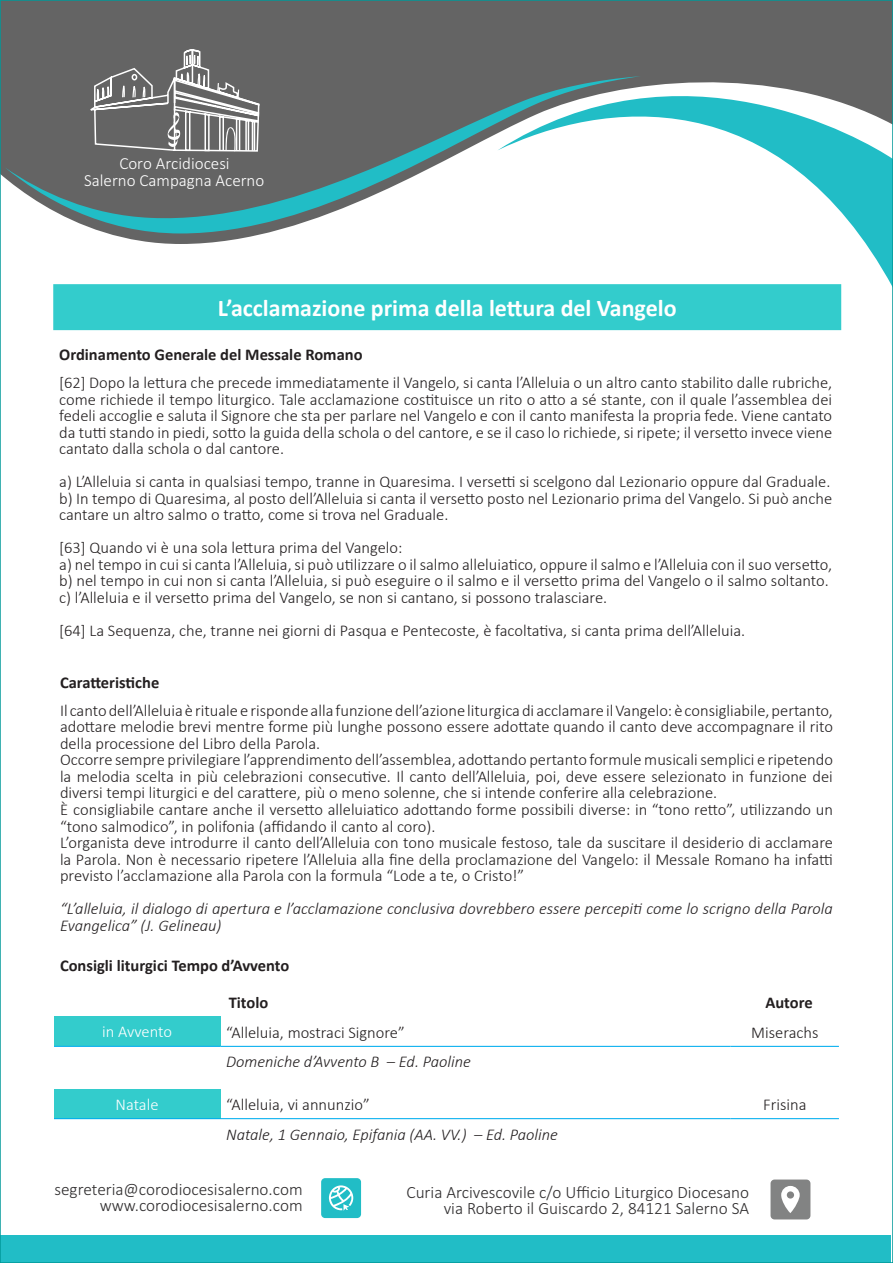
<style>
.page{position:relative;width:893px;height:1263px;background:#fff}
.page>*{position:absolute;margin:0;border:0;box-sizing:border-box;transform-origin:0 0}
.t1{font:700 24px "Calibri";color:#fff}
.t2{font:300 17.25px/16.2px "Calibri";color:#312f30;text-align:right}
.t3{font:300 16.95px/17px "Calibri";color:#fff;text-align:center}
.t4{font:300 16.5px/16.5px "Calibri";color:#231f20;text-align:justify}
.t5{font:italic 300 16.5px/16.5px "Calibri";color:#231f20}
.t6{font:700 16.5px "Calibri";color:#231f20}
.t7{font:300 16.5px "Calibri";letter-spacing:-.005em;color:#fff}
</style>
<div class="page">
<svg style="left:3px;top:3px;width:887px;height:241px;background:#717171"></svg>
<svg style="left:497px;top:34px;width:393px;height:254px"></svg>
<div style="left:770px;top:1179px;width:40px;height:40px;background:#828383;border-radius:4px"></div>
<svg style="left:781px;top:1186px;width:19px;height:27px"></svg>
<div style="left:321px;top:1178px;width:40px;height:40px;background:#21bdc6;border-radius:4px"></div>
<svg style="left:329px;top:1185px;width:24px;height:26px"></svg>
<div style="left:0;top:1235px;width:891px;height:28px;background:#21bdc6"></div>
<svg style="left:5px;top:76px;width:636px;height:157px;fill:#646464"></svg>
<svg style="left:87px;top:48px;width:173px;height:104px;background:#808080"></svg>
<div style="left:54px;top:285px;width:786px;height:44px;background:#3cc"></div>
<div style="left:53px;top:284px;width:788px;height:46px;border:2px solid #3cc"></div>
<div style="left:54px;top:1016px;width:166px;height:30px;background:#3cc"></div>
<div style="left:54px;top:1089px;width:166px;height:30px;background:#3cc"></div>
<hr style="left:54px;top:1046px;width:166px;height:1px;background:#00aeef">
<hr style="left:220px;top:1046px;width:511px;height:1px;background:#00aeef">
<hr style="left:731px;top:1046px;width:108px;height:1px;background:#00aeef">
<hr style="left:54px;top:1118px;width:166px;height:1px;background:#00aeef">
<hr style="left:220px;top:1118px;width:511px;height:1px;background:#00aeef">
<hr style="left:731px;top:1118px;width:108px;height:1px;background:#00aeef">
<p class="t3" style="left:84px;top:155px;width:182px">Coro Arcidiocesi<br>Salerno Campagna Acerno</p>
<p class="t1" style="left:218px;top:291px;width:460px">L’acclamazione prima della lettura del Vangelo</p>
<p class="t6" style="left:59px;top:343px;width:305px">Ordinamento Generale del Messale Romano</p>
<p class="t4" style="left:59px;top:374px;width:774px">[62] Dopo la lettura che precede immediatamente il Vangelo, si canta l’Alleluia o un altro canto stabilito dalle rubriche, come richiede il tempo liturgico. Tale acclamazione costituisce un rito o atto a sé stante, con il quale l’assemblea dei fedeli accoglie e saluta il Signore che sta per parlare nel Vangelo e con il canto manifesta la propria fede. Viene cantato da tutti stando in piedi, sotto la guida della schola o del cantore, e se il caso lo richiede, si ripete; il versetto invece viene cantato dalla schola o dal cantore.</p>
<p class="t4" style="left:59px;top:473px;width:773px">a) L’Alleluia si canta in qualsiasi tempo, tranne in Quaresima. I versetti si scelgono dal Lezionario oppure dal Graduale.</p>
<p class="t4" style="left:59px;top:490px;width:774px">b) In tempo di Quaresima, al posto dell’Alleluia si canta il versetto posto nel Lezionario prima del Vangelo. Si può anche cantare un altro salmo o tratto, come si trova nel Graduale.</p>
<p class="t4" style="left:59px;top:539px;width:345px">[63] Quando vi è una sola lettura prima del Vangelo:</p>
<p class="t4" style="left:59px;top:556px;width:774px">a) nel tempo in cui si canta l’Alleluia, si può utilizzare o il salmo alleluiatico, oppure il salmo e l’Alleluia con il suo versetto,</p>
<p class="t4" style="left:59px;top:572px;width:771px">b) nel tempo in cui non si canta l’Alleluia, si può eseguire o il salmo e il versetto prima del Vangelo o il salmo soltanto.</p>
<p class="t4" style="left:59px;top:589px;width:549px">c) l’Alleluia e il versetto prima del Vangelo, se non si cantano, si possono tralasciare.</p>
<p class="t4" style="left:59px;top:622px;width:687px">[64] La Sequenza, che, tranne nei giorni di Pasqua e Pentecoste, è facoltativa, si canta prima dell’Alleluia.</p>
<p class="t6" style="left:60px;top:671px;width:101px">Caratteristiche</p>
<p class="t4" style="left:60px;top:702px;width:774px">Il canto dell’Alleluia è rituale e risponde alla funzione dell’azione liturgica di acclamare il Vangelo: è consigliabile, pertanto, adottare melodie brevi mentre forme più lunghe possono essere adottate quando il canto deve accompagnare il rito della processione del Libro della Parola.</p>
<p class="t4" style="left:60px;top:752px;width:774px">Occorre sempre privilegiare l’apprendimento dell’assemblea, adottando pertanto formule musicali semplici e ripetendo la melodia scelta in più celebrazioni consecutive. Il canto dell’Alleluia, poi, deve essere selezionato in funzione dei diversi tempi liturgici e del carattere, più o meno solenne, che si intende conferire alla celebrazione.</p>
<p class="t4" style="left:60px;top:801px;width:774px">È consigliabile cantare anche il versetto alleluiatico adottando forme possibili diverse: in “tono retto”, utilizzando un “tono salmodico”, in polifonia (affidando il canto al coro).</p>
<p class="t4" style="left:60px;top:834px;width:774px">L’organista deve introdurre il canto dell’Alleluia con tono musicale festoso, tale da suscitare il desiderio di acclamare la Parola. Non è necessario ripetere l’Alleluia alla fine della proclamazione del Vangelo: il Messale Romano ha infatti previsto l’acclamazione alla Parola con la formula “Lode a te, o Cristo!”</p>
<p class="t5" style="left:60px;top:900px;width:774px">“L’alleluia, il dialogo di apertura e l’acclamazione conclusiva dovrebbero essere percepiti come lo scrigno della Parola<br>Evangelica” (J. Gelineau)</p>
<p class="t6" style="left:60px;top:954px;width:231px">Consigli liturgici Tempo d’Avvento</p>
<p class="t6" style="left:229px;top:991px;width:41px">Titolo</p>
<p class="t6" style="left:765px;top:991px;width:49px">Autore</p>
<p class="t7" style="left:102px;top:1022px;width:71px">in Avvento</p>
<p class="t4" style="left:226px;top:1024px;width:180px">“Alleluia, mostraci Signore”</p>
<p class="t4" style="left:751px;top:1024px;width:69px">Miserachs</p>
<p class="t5" style="left:226px;top:1053px;width:246px">Domeniche d’Avvento B – Ed. Paoline</p>
<p class="t7" style="left:116px;top:1094px;width:44px">Natale</p>
<p class="t4" style="left:226px;top:1096px;width:145px">“Alleluia, vi annunzio”</p>
<p class="t4" style="left:763px;top:1096px;width:45px">Frisina</p>
<p class="t5" style="left:226px;top:1126px;width:333px">Natale, 1 Gennaio, Epifania (AA. VV.) – Ed. Paoline</p>
<p class="t2" style="left:54px;top:1181px;width:250px">segreteria@corodiocesisalerno.com www.corodiocesisalerno.com</p>
<p class="t2" style="left:406px;top:1184px;width:344px">Curia Arcivescovile c/o Ufficio Liturgico Diocesano via Roberto il Guiscardo 2, 84121 Salerno SA</p>
</div>
